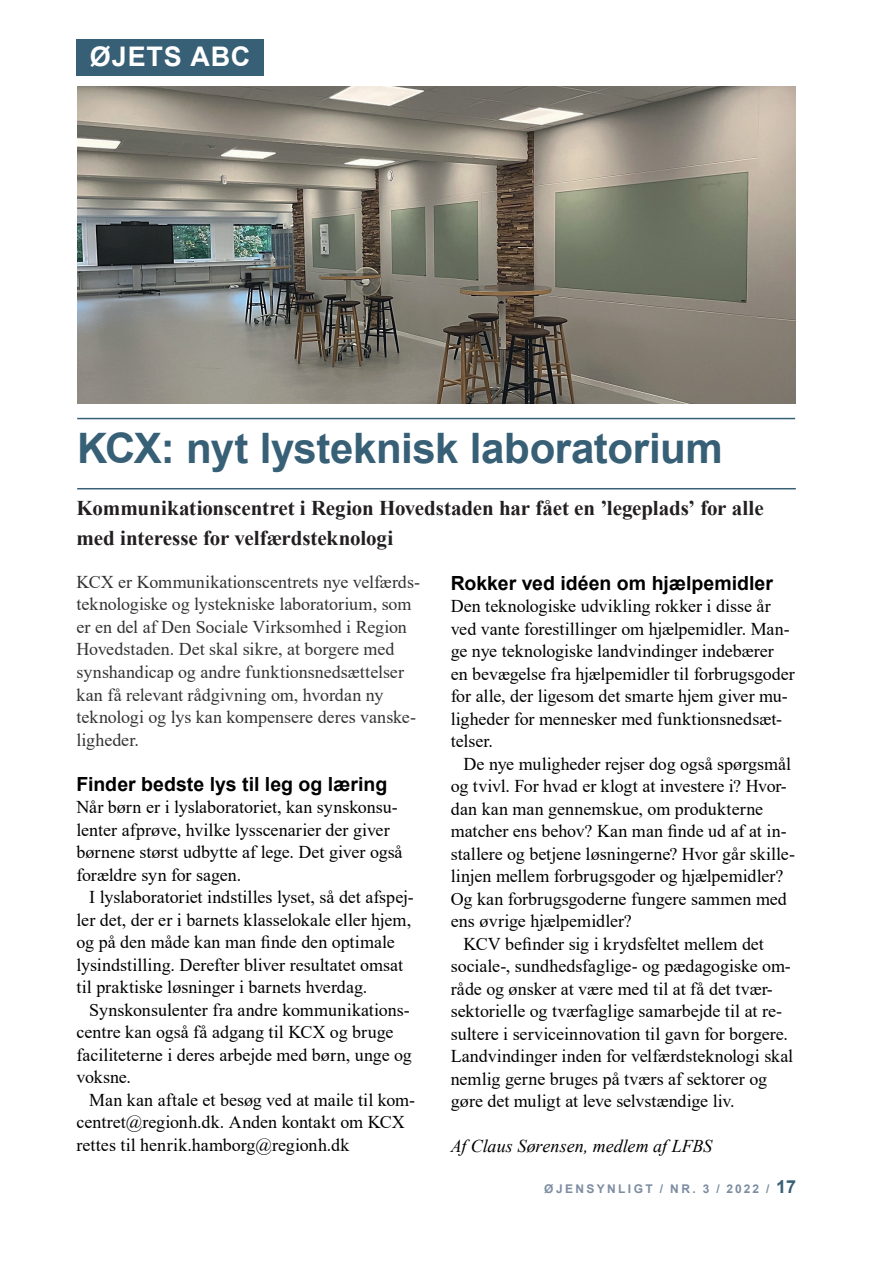
<style>
.page{position:relative;width:893px;height:1263px;background:#fff}
.page>*{position:absolute;margin:0;border:0;box-sizing:border-box;transform-origin:0 0}
.HLA_tema_overskrift{font:700 42px "Arial";letter-spacing:-.01em;color:#375f76}
.List_Paragraph{font:700 27px "Arial";letter-spacing:.03em;color:#fff}
.No_Spacing{font:700 21px/30px "Times New Roman";letter-spacing:-.005em;color:#231f20}
.No_Spacing-2{font:700 19.5px "Arial";color:#000}
.No_Spacing-3{font:18px/22.5px "Times New Roman";color:#000}
.No_Spacing-4{font:18px/22.5px "Times New Roman";letter-spacing:-.005em;color:#333}
.No_Spacing-5{font:italic 18px "Times New Roman";letter-spacing:-.005em;color:#000}
.t1{font:700 12px "Arial";letter-spacing:.2em;color:#7c8da0}
.s1{font-size:18px;color:#375f76}
</style>
<div class="page">
<hr style="left:77px;top:488px;width:719px;height:1px;background:#375f76">
<hr style="left:77px;top:418px;width:718px;height:1px;background:#375f76">
<img style="left:77px;top:87px;width:719px;height:317px">
<div style="left:77px;top:39px;width:187px;height:36px;background:#375f76"></div>
<p class="List_Paragraph" style="left:90px;top:38px;width:162px">ØJETS ABC</p>
<p class="HLA_tema_overskrift" style="left:77px;top:418px;width:647px">KCX: nyt lysteknisk laboratorium</p>
<p class="No_Spacing" style="left:77px;top:493px;width:689px">Kommunikationscentret i Region Hovedstaden har fået en ’legeplads’ for alle med interesse for velfærdsteknologi</p>
<p class="No_Spacing-4" style="left:77px;top:570px;width:345px">KCX er Kommunikationscentrets nye velfærds&shy;teknologiske og lystekniske laboratorium, som er en del af Den Sociale Virksomhed i Region Hovedstaden. Det skal sikre, at borgere med synshandicap og andre funktionsnedsættelser kan få relevant rådgivning om, hvordan ny teknologi og lys kan kompensere deres vanske&shy;ligheder.</p>
<p class="No_Spacing-2" style="left:77px;top:770px;width:312px">Finder bedste lys til leg og læring</p>
<p class="No_Spacing-3" style="left:77px;top:795px;width:328px">Når børn er i lyslaboratoriet, kan synskonsu&shy;lenter afprøve, hvilke lysscenarier der giver børnene størst udbytte af lege. Det giver også forældre syn for sagen.</p>
<p class="No_Spacing-3" style="left:77px;top:885px;width:339px;text-indent:13px">I lyslaboratoriet indstilles lyset, så det afspej&shy;ler det, der er i barnets klasselokale eller hjem, og på den måde kan man finde den optimale lysindstilling. Derefter bliver resultatet omsat til praktiske løsninger i barnets hverdag.</p>
<p class="No_Spacing-3" style="left:77px;top:998px;width:337px;text-indent:13px">Synskonsulenter fra andre kommunikations&shy;centre kan også få adgang til KCX og bruge faciliteterne i deres arbejde med børn, unge og voksne.</p>
<p class="No_Spacing-3" style="left:77px;top:1088px;width:340px;text-indent:13px">Man kan aftale et besøg ved at maile til kom&shy;centret@regionh.dk. Anden kontakt om KCX rettes til henrik.hamborg@regionh.dk</p>
<p class="No_Spacing-2" style="left:451px;top:569px;width:324px">Rokker ved idéen om hjælpemidler</p>
<p class="No_Spacing-3" style="left:451px;top:594px;width:346px">Den teknologiske udvikling rokker i disse år ved vante forestillinger om hjælpemidler. Man&shy;ge nye teknologiske landvindinger indebærer en bevægelse fra hjælpemidler til forbrugsgoder for alle, der ligesom det smarte hjem giver mu&shy;ligheder for mennesker med funktionsnedsæt&shy;telser.</p>
<p class="No_Spacing-3" style="left:451px;top:752px;width:346px;text-indent:13px">De nye muligheder rejser dog også spørgsmål og tvivl. For hvad er klogt at investere i? Hvor&shy;dan kan man gennemskue, om produkterne matcher ens behov? Kan man finde ud af at in&shy;stallere og betjene løsningerne? Hvor går skille&shy;linjen mellem forbrugsgoder og hjælpemidler?<br>Og kan forbrugsgoderne fungere sammen med ens øvrige hjælpemidler?</p>
<p class="No_Spacing-3" style="left:451px;top:932px;width:344px;text-indent:13px">KCV befinder sig i krydsfeltet mellem det sociale-, sundhedsfaglige- og pædagogiske om&shy;råde og ønsker at være med til at få det tvær&shy;sektorielle og tværfaglige samarbejde til at re&shy;sultere i serviceinnovation til gavn for borgere.<br>Landvindinger inden for velfærdsteknologi skal nemlig gerne bruges på tværs af sektorer og gøre det muligt at leve selvstændige liv.</p>
<p class="No_Spacing-5" style="left:451px;top:1134px;width:263px">Af Claus Sørensen, medlem af LFBS</p>
<p class="t1" style="left:544px;top:1180px;width:253px">ØJENSYNLIGT / NR. 3 / 2022 / <span class="s1">17</span></p>
</div>
